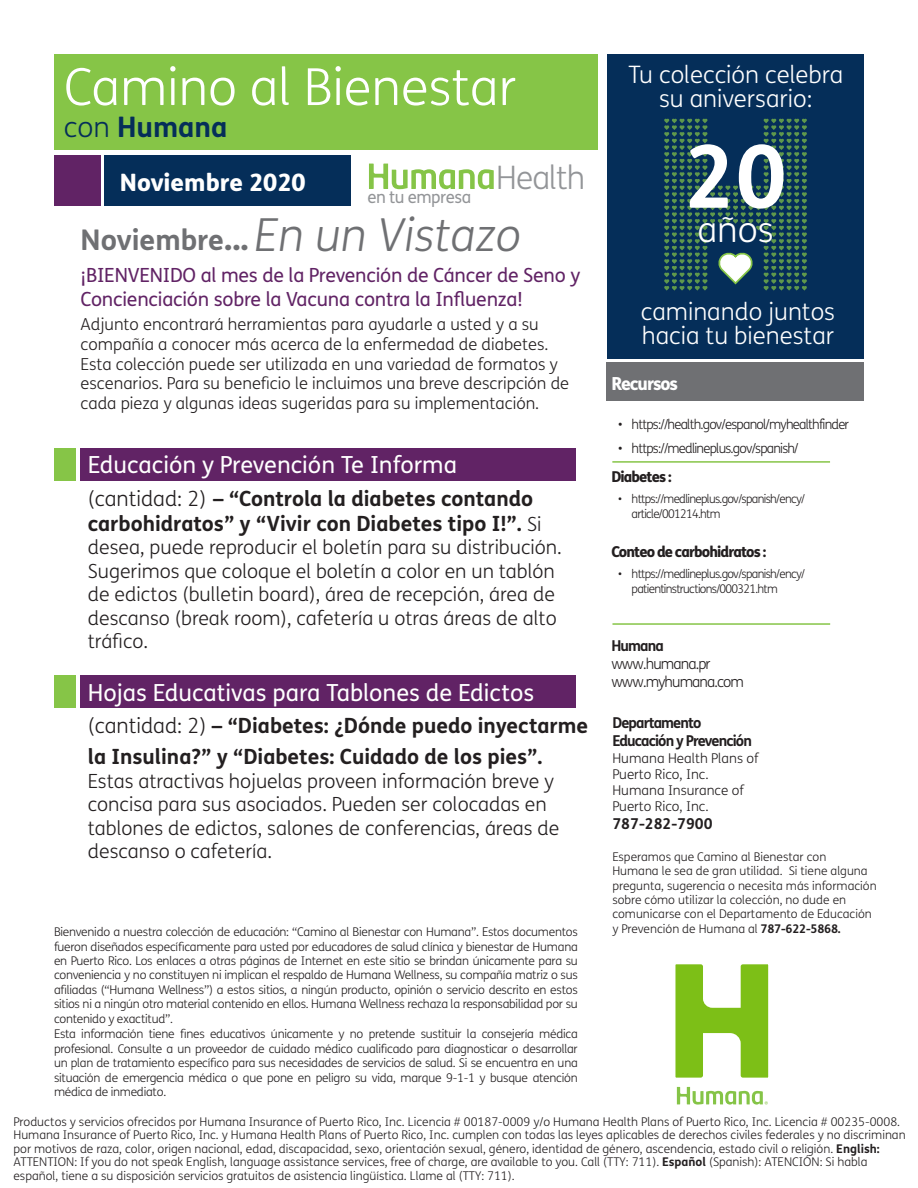
<style>
.page{position:relative;width:918px;height:1188px;background:#fff}
.page>*{position:absolute;margin:0;border:0;box-sizing:border-box;transform-origin:0 0}
.t1{font:700 86.85px "FS Humana";color:#fff}
.t2{font:300 51px "FS Humana";color:#fff}
.t3{font:italic 300 45.45px "FS Humana";color:#6f7073}
.t4{font:300 35.4px "FS Humana";color:#fff}
.t5{font:300 32.4px "FS Humana";letter-spacing:-.03em;color:#939598}
.t6{font:700 28.35px "FS Humana";color:#052e59}
.t7{font:300 24px/24px "FS Humana";color:#fff}
.t8{font:800 24px "FS Humana";color:#fff}
.t9{font:23.55px "FS Humana";color:#fff}
.t10{font:700 21px/25.2px "FS Humana";color:#231f20}
.t11{font:300 19.5px/23.4px "FS Humana";color:#231f20}
.t12{font:19.5px/23.4px "FS Humana";letter-spacing:-.01em;color:#612365}
.t13{font:800 18px "FS Humana";letter-spacing:-.06em;color:#fff}
.t14{font:17.1px "FS Humana";letter-spacing:-.03em;color:#939598}
.t15{font:300 16.5px/19.8px "FS Humana";color:#231f20}
.t16{font:700 15px/18px "FS Humana";letter-spacing:-.06em;color:#231f20}
.t17{font:800 15px "FS Humana";letter-spacing:-.06em;color:#231f20}
.t18{font:300 15px/18px "FS Humana";letter-spacing:-.06em;color:#231f20}
.t19{font:700 15px "FS Humana";color:#231f20}
.t20{font:300 13.5px "FS Humana";letter-spacing:-.06em;color:#231f20}
.t21{font:300 13.5px/16.2px "FS Humana";color:#231f20}
.t22{font:300 12px/14.4px "FS Humana";color:#231f20}
.t23{font:300 12px/14.4px "FS Humana";letter-spacing:-.06em;color:#231f20}
.s1{font-weight:300}
.s2{font-weight:700;font-style:normal;font-size:28.5px}
.s3{font-weight:700;font-style:normal;font-size:34.5px}
.s4{font-weight:300;font-size:19.5px}
.s5{font-weight:700}
</style>
<div class="page">
<div style="left:607px;top:54px;width:257px;height:305px;background:#052e59"></div>
<div style="left:54px;top:156px;width:46px;height:50px;background:#612365"></div>
<div style="left:105px;top:156px;width:246px;height:50px;background:#052e59"></div>
<div style="left:80px;top:449px;width:496px;height:32px;background:#612365"></div>
<div style="left:80px;top:675px;width:496px;height:33px;background:#612365"></div>
<div style="left:54px;top:449px;width:22px;height:32px;background:#86c547"></div>
<div style="left:54px;top:675px;width:22px;height:33px;background:#86c547"></div>
<div style="left:606px;top:362px;width:258px;height:39px;background:#6f7073"></div>
<div style="left:54px;top:54px;width:543px;height:95px;background:#86c547"></div>
<hr style="left:612px;top:461px;width:218px;height:2px;background:#86c547">
<hr style="left:612px;top:623px;width:218px;height:2px;background:#86c547">
<svg style="left:369px;top:164px;width:125px;height:25px"></svg>
<svg style="left:677px;top:1087px;width:91px;height:18px"></svg>
<svg style="left:675px;top:964px;width:94px;height:114px"></svg>
<svg style="left:664px;top:119px;width:143px;height:172px"></svg>
<h2 class="t2" style="left:64px;top:52px;width:454px">Camino al Bienestar</h2>
<h3 class="t6" style="left:64px;top:105px;width:165px"><span class="s1">con</span> Humana</h3>
<h3 class="t8" style="left:120px;top:164px;width:187px">Noviembre 2020</h3>
<h3 class="t14" style="left:368px;top:185px;width:105px">en tu empresa</h3>
<h3 class="t5" style="left:496px;top:155px;width:90px">Health</h3>
<h3 class="t3" style="left:81px;top:204px;width:442px"><span class="s2">Noviembre</span><span class="s3">...</span> En un Vistazo</h3>
<h3 class="t12" style="left:81px;top:263px;width:501px">¡BIENVENIDO al mes de la Prevención de Cáncer de Seno y<br>Concienciación sobre la Vacuna contra la Influenza!</h3>
<p class="t15" style="left:81px;top:314px;width:490px">Adjunto encontrará herramientas para ayudarle a usted y a su compañía a conocer más acerca de la enfermedad de diabetes.<br>Esta colección puede ser utilizada en una variedad de formatos y escenarios. Para su beneficio le incluimos una breve descripción de cada pieza y algunas ideas sugeridas para su implementación.</p>
<h3 class="t9" style="left:88px;top:448px;width:371px">Educación y Prevención Te Informa</h3>
<h3 class="t10" style="left:88px;top:485px;width:455px"><span class="s1">(cantidad: 2)</span> – “Controla la diabetes contando carbohidratos” y “Vivir con Diabetes tipo I!”. <span class="s4">Si</span></h3>
<h3 class="t11" style="left:88px;top:535px;width:476px">desea, puede reproducir el boletín para su distribución.<br>Sugerimos que coloque el boletín a color en un tablón de edictos (bulletin board), área de recepción, área de descanso (break room), cafetería u otras áreas de alto tráfico.</h3>
<h3 class="t9" style="left:88px;top:677px;width:448px">Hojas Educativas para Tablones de Edictos</h3>
<h3 class="t10" style="left:88px;top:709px;width:502px;line-height:31.5px"><span class="s1">(cantidad: 2)</span> – “Diabetes: ¿Dónde puedo inyectarme la Insulina?” y “Diabetes: Cuidado de los pies”.</h3>
<h3 class="t11" style="left:88px;top:769px;width:473px">Estas atractivas hojuelas proveen información breve y concisa para sus asociados. Pueden ser colocadas en tablones de edictos, salones de conferencias, áreas de descanso o cafetería.</h3>
<p class="t22" style="left:54px;top:924px;width:525px;text-align:justify">Bienvenido a nuestra colección de educación: “Camino al Bienestar con Humana”. Estos documentos fueron diseñados específicamente para usted por educadores de salud clínica y bienestar de Humana en Puerto Rico. Los enlaces a otras páginas de Internet en este sitio se brindan únicamente para su conveniencia y no constituyen ni implican el respaldo de Humana Wellness, su compañía matriz o sus afiliadas (“Humana Wellness”) a estos sitios, a ningún producto, opinión o servicio descrito en estos sitios ni a ningún otro material contenido en ellos. Humana Wellness rechaza la responsabilidad por su contenido y exactitud”.</p>
<p class="t22" style="left:54px;top:1027px;width:525px;text-align:justify">Esta información tiene fines educativos únicamente y no pretende sustituir la consejería médica profesional. Consulte a un proveedor de cuidado médico cualificado para diagnosticar o desarrollar un plan de tratamiento específico para sus necesidades de servicios de salud. Si se encuentra en una situación de emergencia médica o que pone en peligro su vida, marque 9-1-1 y busque atención médica de inmediato.</p>
<h3 class="t7" style="left:628px;top:62px;width:216px">Tu colección celebra</h3>
<h3 class="t7" style="left:659px;top:86px;width:155px">su aniversario:</h3>
<h1 class="t1" style="left:684px;top:110px;width:104px">20</h1>
<h3 class="t4" style="left:697px;top:206px;width:78px">años</h3>
<h3 class="t7" style="left:641px;top:299px;width:196px">caminando juntos hacia tu bienestar</h3>
<h3 class="t13" style="left:611px;top:369px;width:68px">Recursos</h3>
<p class="t20" style="left:618px;top:416px;width:233px">• https://health.gov/espanol/myhealthfinder</p>
<p class="t20" style="left:618px;top:439px;width:182px">• https://medlineplus.gov/spanish/</p>
<p class="t17" style="left:611px;top:465px;width:62px">Diabetes :</p>
<p class="t23" style="left:632px;top:491px;width:175px;text-indent:-14px">• https://medlineplus.gov/spanish/ency/ article/001214.htm</p>
<p class="t17" style="left:611px;top:540px;width:156px">Conteo de carbohidratos :</p>
<p class="t23" style="left:632px;top:567px;width:175px;text-indent:-14px">• https://medlineplus.gov/spanish/ency/ patientinstructions/000321.htm</p>
<p class="t16" style="left:611px;top:636px;width:54px">Humana</p>
<p class="t18" style="left:611px;top:654px;width:134px">www.humana.pr www.myhumana.com</p>
<p class="t16" style="left:612px;top:713px;width:141px">Departamento<br>Educación y Prevención</p>
<p class="t21" style="left:612px;top:749px;width:148px">Humana Health Plans of<br>Puerto Rico, Inc.<br>Humana Insurance of<br>Puerto Rico, Inc.</p>
<p class="t19" style="left:612px;top:812px;width:102px">787-282-7900</p>
<p class="t22" style="left:612px;top:849px;width:266px">Esperamos que Camino al Bienestar con<br>Humana le sea de gran utilidad. Si tiene alguna pregunta, sugerencia o necesita más información sobre cómo utilizar la colección, no dude en comunicarse con el Departamento de Educación y Prevención de Humana al <span class="s5">787-622-5868.</span></p>
<p class="t22" style="left:14px;top:1115px;width:894px;line-height:13.5px">Productos y servicios ofrecidos por Humana Insurance of Puerto Rico, Inc. Licencia # 00187-0009 y/o Humana Health Plans of Puerto Rico, Inc. Licencia # 00235-0008.<br>Humana Insurance of Puerto Rico, Inc. y Humana Health Plans of Puerto Rico, Inc. cumplen con todas las leyes aplicables de derechos civiles federales y no discriminan por motivos de raza, color, origen nacional, edad, discapacidad, sexo, orientación sexual, género, identidad de género, ascendencia, estado civil o religión. <span class="s5">English:<br></span>ATTENTION: If you do not speak English, language assistance services, free of charge, are available to you. Call (TTY: 711). <span class="s5">Español</span> (Spanish): ATENCIÓN: Si habla español, tiene a su disposición servicios gratuitos de asistencia lingüística. Llame al (TTY: 711).</p>
</div>
